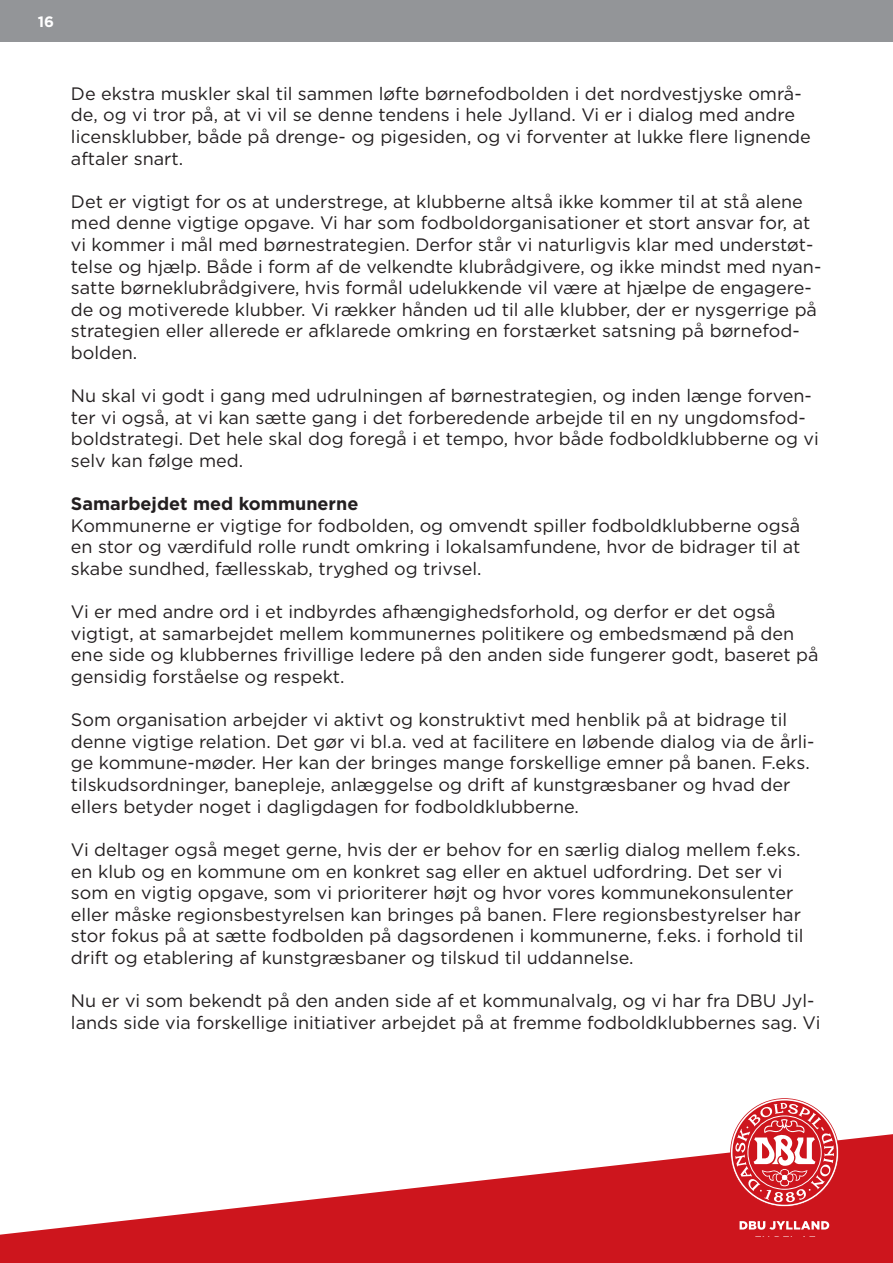
<style>
.page{position:relative;width:893px;height:1263px;background:#fff}
.page>*{position:absolute;margin:0;border:0;box-sizing:border-box;transform-origin:0 0}
.t1{font:18px/21.6px "Gotham";color:#231f20}
.t2{font:700 18px "Gotham";color:#231f20}
.t3{font:700 15px "Gotham";color:#fff}
</style>
<div class="page">
<div style="left:0;top:0;width:893px;height:41px;background:#939598"></div>
<svg style="left:0;top:1134px;width:893px;height:129px;fill:#cd151d"></svg>
<svg style="left:740px;top:1221px;width:89px;height:9px"></svg>
<svg style="left:730px;top:1098px;width:109px;height:109px"></svg>
<p class="t3" style="left:38px;top:11px;width:18px">16</p>
<p class="t1" style="left:71px;top:82px;width:741px">De ekstra muskler skal til sammen løfte børnefodbolden i det nordvestjyske områ&shy;de, og vi tror på, at vi vil se denne tendens i hele Jylland. Vi er i dialog med andre licensklubber, både på drenge- og pigesiden, og vi forventer at lukke flere lignende aftaler snart.</p>
<p class="t1" style="left:71px;top:190px;width:752px">Det er vigtigt for os at understrege, at klubberne altså ikke kommer til at stå alene med denne vigtige opgave. Vi har som fodboldorganisationer et stort ansvar for, at vi kommer i mål med børnestrategien. Derfor står vi naturligvis klar med understøt&shy;telse og hjælp. Både i form af de velkendte klubrådgivere, og ikke mindst med nyan&shy;satte børneklubrådgivere, hvis formål udelukkende vil være at hjælpe de engagere&shy;de og motiverede klubber. Vi rækker hånden ud til alle klubber, der er nysgerrige på strategien eller allerede er afklarede omkring en forstærket satsning på børnefod&shy;bolden.</p>
<p class="t1" style="left:71px;top:385px;width:749px">Nu skal vi godt i gang med udrulningen af børnestrategien, og inden længe forven&shy;ter vi også, at vi kan sætte gang i det forberedende arbejde til en ny ungdomsfod&shy;boldstrategi. Det hele skal dog foregå i et tempo, hvor både fodboldklubberne og vi selv kan følge med.</p>
<p class="t2" style="left:71px;top:492px;width:289px">Samarbejdet med kommunerne</p>
<p class="t1" style="left:71px;top:514px;width:731px;text-align:justify">Kommunerne er vigtige for fodbolden, og omvendt spiller fodboldklubberne også en stor og værdifuld rolle rundt omkring i lokalsamfundene, hvor de bidrager til at skabe sundhed, fællesskab, tryghed og trivsel.</p>
<p class="t1" style="left:71px;top:601px;width:749px">Vi er med andre ord i et indbyrdes afhængighedsforhold, og derfor er det også vigtigt, at samarbejdet mellem kommunernes politikere og embedsmænd på den ene side og klubbernes frivillige ledere på den anden side fungerer godt, baseret på gensidig forståelse og respekt.</p>
<p class="t1" style="left:71px;top:709px;width:745px">Som organisation arbejder vi aktivt og konstruktivt med henblik på at bidrage til denne vigtige relation. Det gør vi bl.a. ved at facilitere en løbende dialog via de årli&shy;ge kommune-møder. Her kan der bringes mange forskellige emner på banen. F.eks. tilskudsordninger, banepleje, anlæggelse og drift af kunstgræsbaner og hvad der ellers betyder noget i dagligdagen for fodboldklubberne.</p>
<p class="t1" style="left:71px;top:838px;width:734px">Vi deltager også meget gerne, hvis der er behov for en særlig dialog mellem f.eks. en klub og en kommune om en konkret sag eller en aktuel udfordring. Det ser vi som en vigtig opgave, som vi prioriterer højt og hvor vores kommunekonsulenter eller måske regionsbestyrelsen kan bringes på banen. Flere regionsbestyrelser har stor fokus på at sætte fodbolden på dagsordenen i kommunerne, f.eks. i forhold til drift og etablering af kunstgræsbaner og tilskud til uddannelse.</p>
<p class="t1" style="left:71px;top:989px;width:751px">Nu er vi som bekendt på den anden side af et kommunalvalg, og vi har fra DBU Jyl&shy;lands side via forskellige initiativer arbejdet på at fremme fodboldklubbernes sag. Vi</p>
</div>
